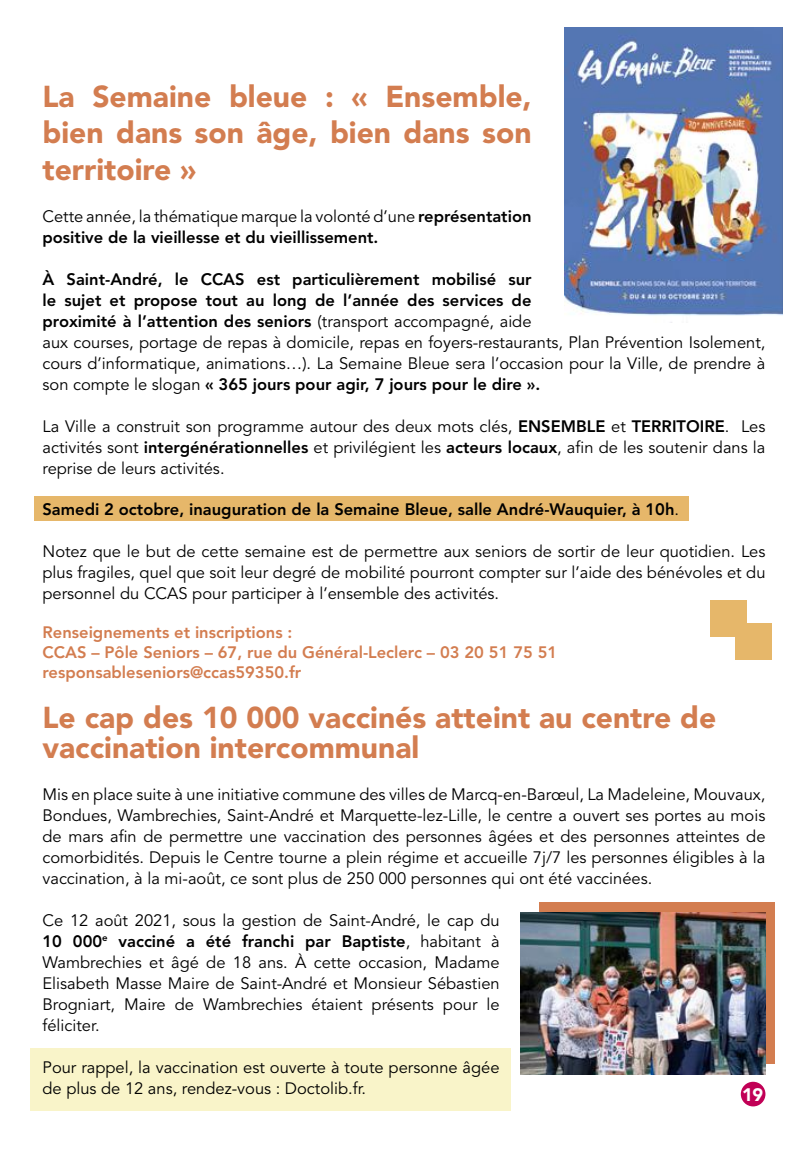
<style>
.page{position:relative;width:808px;height:1149px;background:#fff}
.page>*{position:absolute;margin:0;border:0;box-sizing:border-box;transform-origin:0 0}
.t1{font:900 30px/36px "Avenir LT Pro";color:#d37d50;text-align:justify}
.t2{font:900 18px "Avenir LT Pro";color:#fff}
.t3{font:16.5px/21px "Avenir LT Pro";color:#000;text-align:justify}
.t4{font:800 16.5px/21px "Avenir LT Pro";color:#000}
.t5{font:800 16.5px/19.8px "Avenir LT Pro";color:#d37d50}
.s1{font-weight:400}
.s2{font-weight:800}
</style>
<div class="page">
<div style="left:741px;top:1081px;width:24px;height:25px;background:#c10056;border-radius:50%"></div>
<div style="left:539px;top:901px;width:236px;height:162px;background:#d37d50"></div>
<div style="left:30px;top:1047px;width:480px;height:63px;background:#f9f4c9"></div>
<div style="left:34px;top:495px;width:655px;height:25px;background:#e6b76a"></div>
<div style="left:710px;top:600px;width:36px;height:36px;background:#e6b76a"></div>
<div style="left:735px;top:623px;width:37px;height:36px;background:#e6b76a"></div>
<img style="left:521px;top:912px;width:244px;height:162px">
<img style="left:565px;top:27px;width:217px;height:289px">
<h1 class="t1" style="left:43px;top:79px;width:490px">La Semaine bleue : « Ensemble, bien dans son âge, bien dans son territoire »</h1>
<p class="t4" style="left:43px;top:205px;width:490px"><span class="s1">Cette année, la thématique marque la volonté d’une</span> représentation positive de la vieillesse et du vieillissement.</p>
<p class="t3" style="left:43px;top:268px;width:724px;text-align:left"><span class="s2">À Saint-André, le CCAS est particulièrement mobilisé sur<br>le sujet et propose tout au long de l’année des services de<br>proximité à l’attention des seniors</span> (transport accompagné, aide<br>aux courses, portage de repas à domicile, repas en foyers-restaurants, Plan Prévention Isolement, cours d’informatique, animations…). La Semaine Bleue sera l’occasion pour la Ville, de prendre à son compte le slogan <span class="s2">« 365 jours pour agir, 7 jours pour le dire ».</span></p>
<p class="t3" style="left:43px;top:416px;width:724px">La Ville a construit son programme autour des deux mots clés, <span class="s2">ENSEMBLE</span> et <span class="s2">TERRITOIRE</span>. Les activités sont <span class="s2">intergénérationnelles</span> et privilégient les <span class="s2">acteurs locaux</span>, afin de les soutenir dans la reprise de leurs activités.</p>
<p class="t4" style="left:43px;top:498px;width:638px">Samedi 2 octobre, inauguration de la Semaine Bleue, salle André-Wauquier, à 10h<span class="s1">.</span></p>
<p class="t3" style="left:43px;top:540px;width:724px">Notez que le but de cette semaine est de permettre aux seniors de sortir de leur quotidien. Les plus fragiles, quel que soit leur degré de mobilité pourront compter sur l’aide des bénévoles et du personnel du CCAS pour participer à l’ensemble des activités.</p>
<p class="t5" style="left:43px;top:622px;width:516px">Renseignements et inscriptions :<br>CCAS – Pôle Seniors – 67, rue du Général-Leclerc – 03 20 51 75 51 responsableseniors@ccas59350.fr</p>
<h1 class="t1" style="left:43px;top:702px;width:675px;line-height:30px">Le cap des 10 000 vaccinés atteint au centre de vaccination intercommunal</h1>
<p class="t3" style="left:43px;top:783px;width:724px">Mis en place suite à une initiative commune des villes de Marcq-en-Barœul, La Madeleine, Mouvaux, Bondues, Wambrechies, Saint-André et Marquette-lez-Lille, le centre a ouvert ses portes au mois de mars afin de permettre une vaccination des personnes âgées et des personnes atteintes de comorbidités. Depuis le Centre tourne a plein régime et accueille 7j/7 les personnes éligibles à la vaccination, à la mi-août, ce sont plus de 250 000 personnes qui ont été vaccinées.</p>
<p class="t3" style="left:43px;top:909px;width:459px">Ce 12 août 2021, sous la gestion de Saint-André, le cap du <span class="s2">10 000</span><sup>e</sup> <span class="s2">vacciné a été franchi par Baptiste</span>, habitant à Wambrechies et âgé de 18 ans. À cette occasion, Madame Elisabeth Masse Maire de Saint-André et Monsieur Sébastien Brogniart, Maire de Wambrechies étaient présents pour le féliciter.</p>
<p class="t3" style="left:43px;top:1056px;width:459px">Pour rappel, la vaccination est ouverte à toute personne âgée de plus de 12 ans, rendez-vous : Doctolib.fr.</p>
<p class="t2" style="left:742px;top:1083px;width:23px">19</p>
</div>
